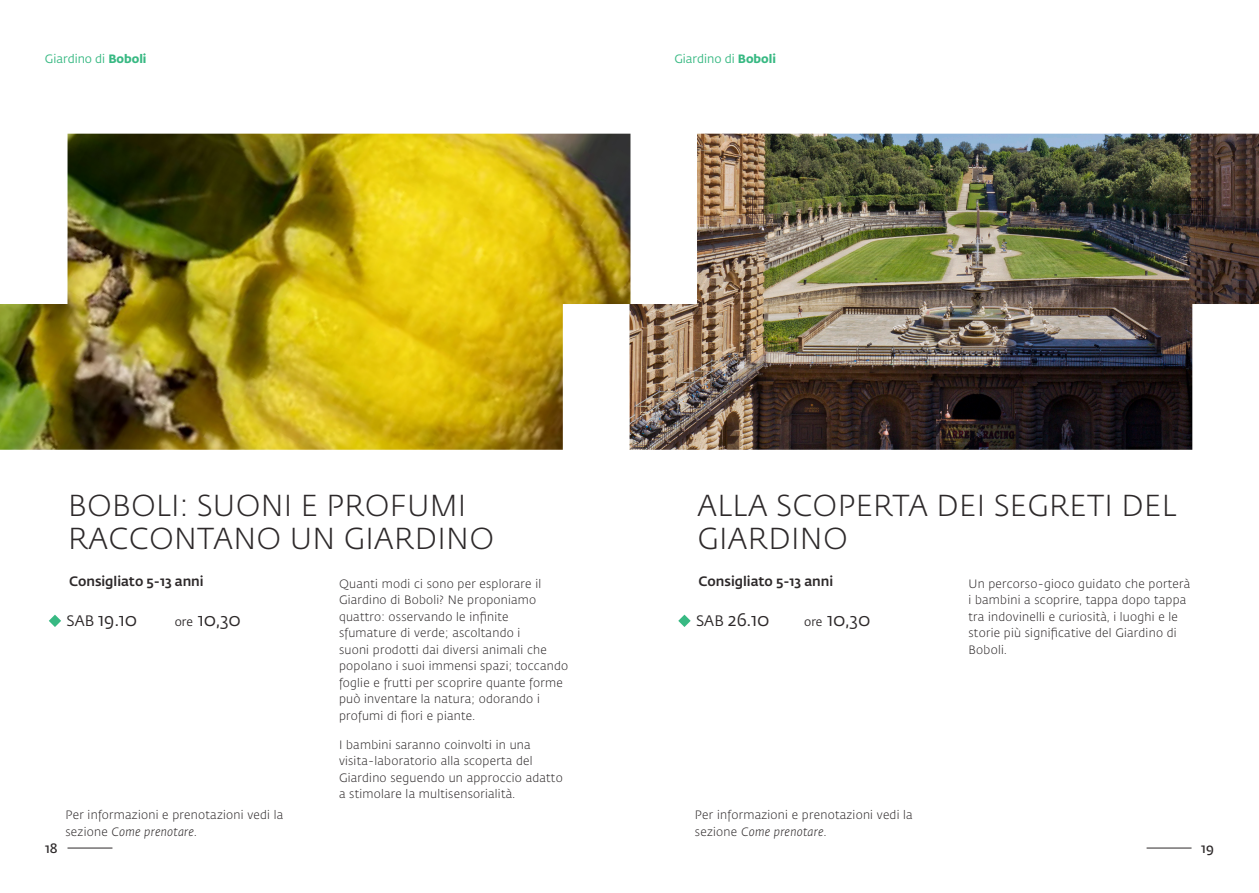
<style>
.page{position:relative;width:1259px;height:893px;background:#fff}
.page>*{position:absolute;margin:0;border:0;box-sizing:border-box;transform-origin:0 0}
.t1{font:300 30px/33px "Fedra Sans Pro";letter-spacing:.01em;color:#2d292a}
.t2{font:18px "Fedra Sans Pro";color:#2d292a}
.t3{font:500 13.5px "Fedra Sans Pro";color:#2d292a}
.t4{font:600 13.5px "Fedra Sans Pro";color:#2d292a}
.t5{font:300 12px/16.5px "Fedra Sans Pro";letter-spacing:.02em;color:#2d292a}
.t6{font:12px "Fedra Sans Pro";color:#38b983}
.s1{font-weight:700}
.s2{font-size:15px}
.s3{font-size:12px}
.s4{font-style:italic}
</style>
<div class="page">
<hr style="left:67px;top:848px;width:45px;height:1px;background:#2d292a">
<hr style="left:1146px;top:848px;width:45px;height:1px;background:#2d292a">
<img style="left:0;top:134px;width:1259px;height:316px">
<svg style="left:49px;top:615px;width:12px;height:12px"></svg>
<svg style="left:678px;top:615px;width:12px;height:12px"></svg>
<p class="t6" style="left:45px;top:51px;width:103px">Giardino di <span class="s1">Boboli</span></p>
<p class="t6" style="left:674px;top:51px;width:103px">Giardino di <span class="s1">Boboli</span></p>
<p class="t1" style="left:68px;top:489px;width:428px">BOBOLI: SUONI E PROFUMI<br>RACCONTANO UN GIARDINO</p>
<p class="t5" style="left:339px;top:575px;width:231px">Quanti modi ci sono per esplorare il Giardino di Boboli? Ne proponiamo quattro: osservando le infinite sfumature di verde; ascoltando i<br>suoni prodotti dai diversi animali che popolano i suoi immensi spazi; toccando foglie e frutti per scoprire quante forme può inventare la natura; odorando i profumi di fiori e piante.</p>
<p class="t5" style="left:339px;top:736px;width:225px">I bambini saranno coinvolti in una visita-laboratorio alla scoperta del Giardino seguendo un approccio adatto a stimolare la multisensorialità.</p>
<p class="t3" style="left:69px;top:571px;width:136px">Consigliato 5-13 anni</p>
<p class="t2" style="left:67px;top:607px;width:72px"><span class="s2">SAB</span> 19.10</p>
<p class="t2" style="left:175px;top:607px;width:68px"><span class="s3">ore</span> 10,30</p>
<p class="t1" style="left:697px;top:489px;width:480px">ALLA SCOPERTA DEI SEGRETI DEL<br>GIARDINO</p>
<p class="t5" style="left:968px;top:575px;width:223px">Un percorso-gioco guidato che porterà i bambini a scoprire, tappa dopo tappa tra indovinelli e curiosità, i luoghi e le storie più significative del Giardino di Boboli.</p>
<p class="t3" style="left:698px;top:571px;width:136px">Consigliato 5-13 anni</p>
<p class="t2" style="left:696px;top:607px;width:75px"><span class="s2">SAB</span> 26.10</p>
<p class="t2" style="left:804px;top:607px;width:68px"><span class="s3">ore</span> 10,30</p>
<p class="t5" style="left:65px;top:807px;width:219px">Per informazioni e prenotazioni vedi la sezione <span class="s4">Come prenotare</span>.</p>
<p class="t5" style="left:695px;top:807px;width:219px">Per informazioni e prenotazioni vedi la sezione <span class="s4">Come prenotare</span>.</p>
<p class="t4" style="left:45px;top:838px;width:14px">18</p>
<p class="t4" style="left:1201px;top:838px;width:14px">19</p>
</div>
